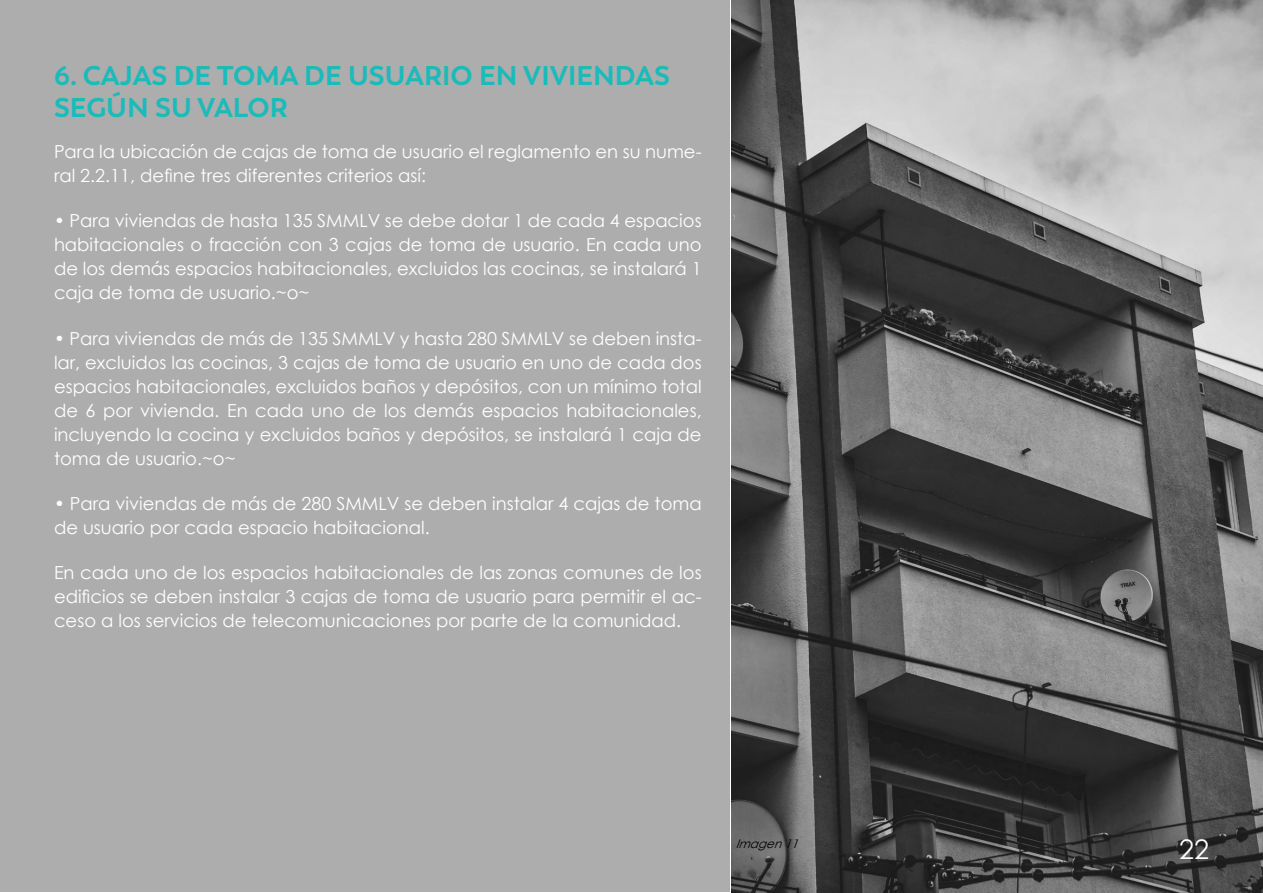
<style>
.page{position:relative;width:1263px;height:893px;background:#fff}
.page>*{position:absolute;margin:0;border:0;box-sizing:border-box;transform-origin:0 0}
.t1{font:700 27px/32.4px "Boston";color:#1abbba}
.t2{font:27px "Century Gothic";color:#fff}
.t3{font:18px/24px "Century Gothic";color:#fff;text-align:justify}
.t4{font:italic 12px "Century Gothic";color:#000}
</style>
<div class="page">
<img style="left:731px;top:0;width:532px;height:893px">
<div style="left:0;top:0;width:730px;height:891px;background:#adadad"></div>
<h1 class="t1" style="left:54px;top:60px;width:617px">6. CAJAS DE TOMA DE USUARIO EN VIVIENDAS<br>SEGÚN SU VALOR</h1>
<p class="t3" style="left:54px;top:139px;width:649px">Para la ubicación de cajas de toma de usuario el reglamento en su nume&shy;ral 2.2.11, define tres diferentes criterios así:</p>
<p class="t3" style="left:54px;top:209px;width:649px">• Para viviendas de hasta 135 SMMLV se debe dotar 1 de cada 4 espacios habitacionales o fracción con 3 cajas de toma de usuario. En cada uno de los demás espacios habitacionales, excluidos las cocinas, se instalará 1 caja de toma de usuario.~o~</p>
<p class="t3" style="left:54px;top:326px;width:649px">• Para viviendas de más de 135 SMMLV y hasta 280 SMMLV se deben insta&shy;lar, excluidos las cocinas, 3 cajas de toma de usuario en uno de cada dos espacios habitacionales, excluidos baños y depósitos, con un mínimo total de 6 por vivienda. En cada uno de los demás espacios habitacionales, incluyendo la cocina y excluidos baños y depósitos, se instalará 1 caja de toma de usuario.~o~</p>
<p class="t3" style="left:54px;top:491px;width:649px">• Para viviendas de más de 280 SMMLV se deben instalar 4 cajas de toma de usuario por cada espacio habitacional.</p>
<p class="t3" style="left:54px;top:560px;width:649px">En cada uno de los espacios habitacionales de las zonas comunes de los edificios se deben instalar 3 cajas de toma de usuario para permitir el ac&shy;ceso a los servicios de telecomunicaciones por parte de la comunidad.</p>
<p class="t4" style="left:736px;top:835px;width:69px">Imagen11</p>
<h1 class="t2" style="left:1179px;top:831px;width:31px">22</h1>
</div>
